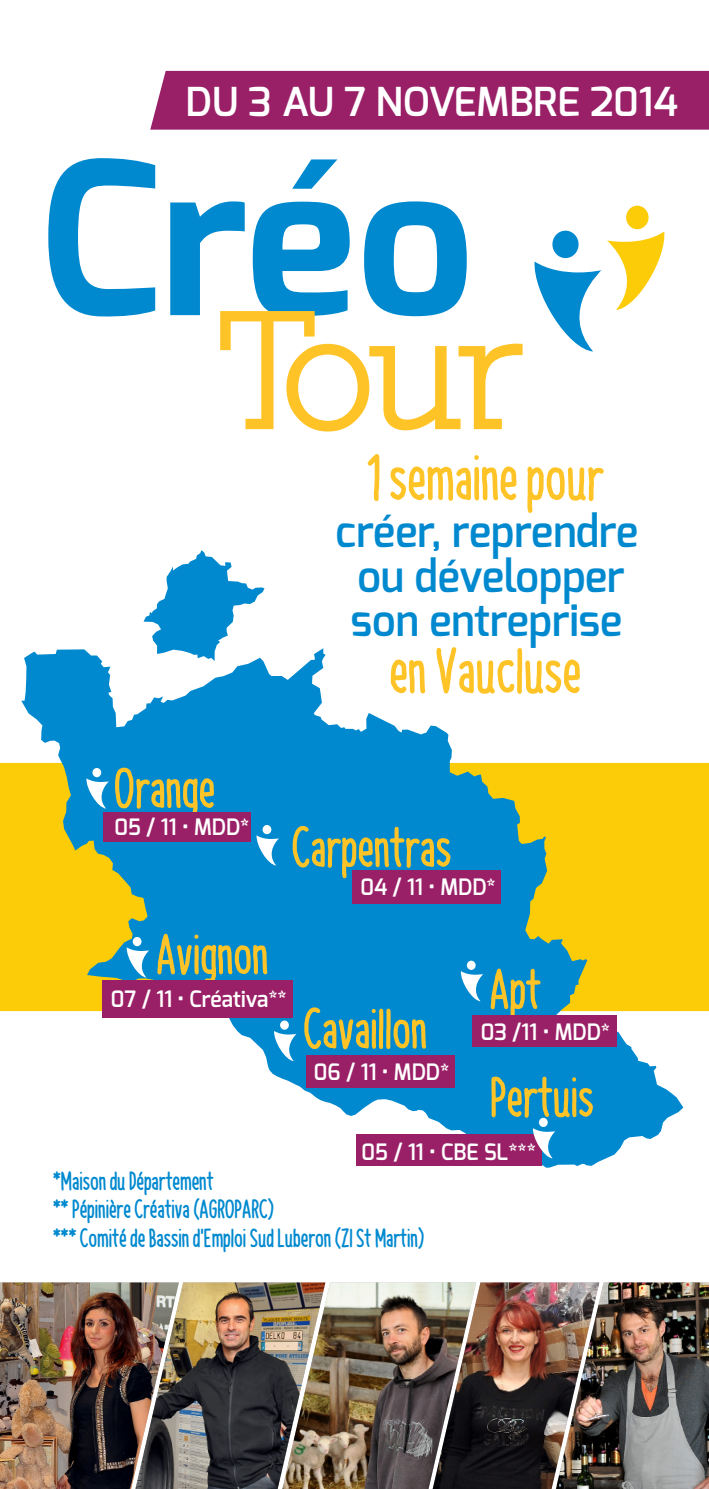
<style>
.page{position:relative;width:709px;height:1489px;background:#fff}
.page>*{position:absolute;margin:0;border:0;box-sizing:border-box;transform-origin:0 0}
.t1{font:66px "NAL Hand";color:#fec427;scale:.95 1}
.t2{font:58px "NAL Hand";color:#fec427;scale:.95 1}
.t3{font:600 44.25px "Exo";color:#0089cf;scale:.95 1}
.t4{font:600 39.75px "Exo";color:#fff}
.t5{font:26.75px "NAL Hand";color:#0089cf;scale:.95 1}
.t6{font:600 22.5px "Exo";color:#fff;scale:.95 1}
</style>
<div class="page">
<div style="left:0;top:763px;width:709px;height:248px;background:#fdcc09"></div>
<div style="left:150px;top:71px;width:559px;height:59px;background:#992067"></div>
<svg style="left:48px;top:158px;width:107px;height:159px"></svg>
<svg style="left:170px;top:159px;width:352px;height:272px"></svg>
<div style="left:626px;top:206px;width:22px;height:23px;background:#fdcc09;border-radius:50%"></div>
<svg style="left:607px;top:231px;width:58px;height:79px"></svg>
<svg style="left:534px;top:231px;width:67px;height:120px"></svg>
<svg style="left:21px;top:648px;width:662px;height:519px"></svg>
<svg style="left:143px;top:550px;width:121px;height:111px"></svg>
<div style="left:104px;top:812px;width:147px;height:30px;background:#992067"></div>
<div style="left:352px;top:870px;width:148px;height:33px;background:#992067"></div>
<div style="left:306px;top:1055px;width:148px;height:32px;background:#992067"></div>
<div style="left:472px;top:1015px;width:145px;height:31px;background:#992067"></div>
<div style="left:356px;top:1134px;width:185px;height:31px;background:#992067"></div>
<div style="left:102px;top:980px;width:191px;height:37px;background:#992067"></div>
<svg style="left:86px;top:768px;width:23px;height:40px"></svg>
<svg style="left:460px;top:960px;width:23px;height:41px"></svg>
<svg style="left:532px;top:1117px;width:23px;height:41px"></svg>
<svg style="left:273px;top:1020px;width:23px;height:41px"></svg>
<svg style="left:126px;top:936px;width:23px;height:41px"></svg>
<svg style="left:256px;top:825px;width:23px;height:40px"></svg>
<img style="left:0;top:1282px;width:709px;height:206px">
<img style="left:135px;top:1282px;width:190px;height:206px">
<p class="t4" style="left:185px;top:76px;width:494px">Du 3 au 7 novembre 2014</p>
<p class="t2" style="left:116px;top:754px;width:108px">Orange</p>
<p class="t6" style="left:114px;top:812px;width:144px">05 / 11 • MDD*</p>
<p class="t1" style="left:368px;top:440px;width:251px">1 semaine pour</p>
<p class="t3" style="left:335px;top:503px;width:320px">créer, reprendre</p>
<p class="t3" style="left:357px;top:547px;width:283px">ou développer</p>
<p class="t3" style="left:351px;top:592px;width:287px">son entreprise</p>
<p class="t1" style="left:391px;top:633px;width:203px">en Vaucluse</p>
<p class="t2" style="left:293px;top:814px;width:170px">Carpentras</p>
<p class="t6" style="left:360px;top:872px;width:144px">04 / 11 • MDD*</p>
<p class="t2" style="left:157px;top:921px;width:120px">Avignon</p>
<p class="t6" style="left:111px;top:984px;width:187px">07 / 11 • Créativa**</p>
<p class="t2" style="left:305px;top:995px;width:132px">Cavaillon</p>
<p class="t6" style="left:314px;top:1057px;width:144px">06 / 11 • MDD*</p>
<p class="t2" style="left:491px;top:955px;width:56px">Apt</p>
<p class="t6" style="left:480px;top:1017px;width:138px">03 /11 • MDD*</p>
<p class="t2" style="left:491px;top:1063px;width:111px">Pertuis</p>
<p class="t6" style="left:361px;top:1136px;width:185px">05 / 11 • CBE SL***</p>
<p class="t5" style="left:54px;top:1165px;width:170px">*Maison du Département</p>
<p class="t5" style="left:54px;top:1193px;width:234px">** Pépinière Créativa (AGROPARC)</p>
<p class="t5" style="left:54px;top:1222px;width:392px">*** Comité de Bassin d’Emploi Sud Luberon (ZI St Martin)</p>
</div>
